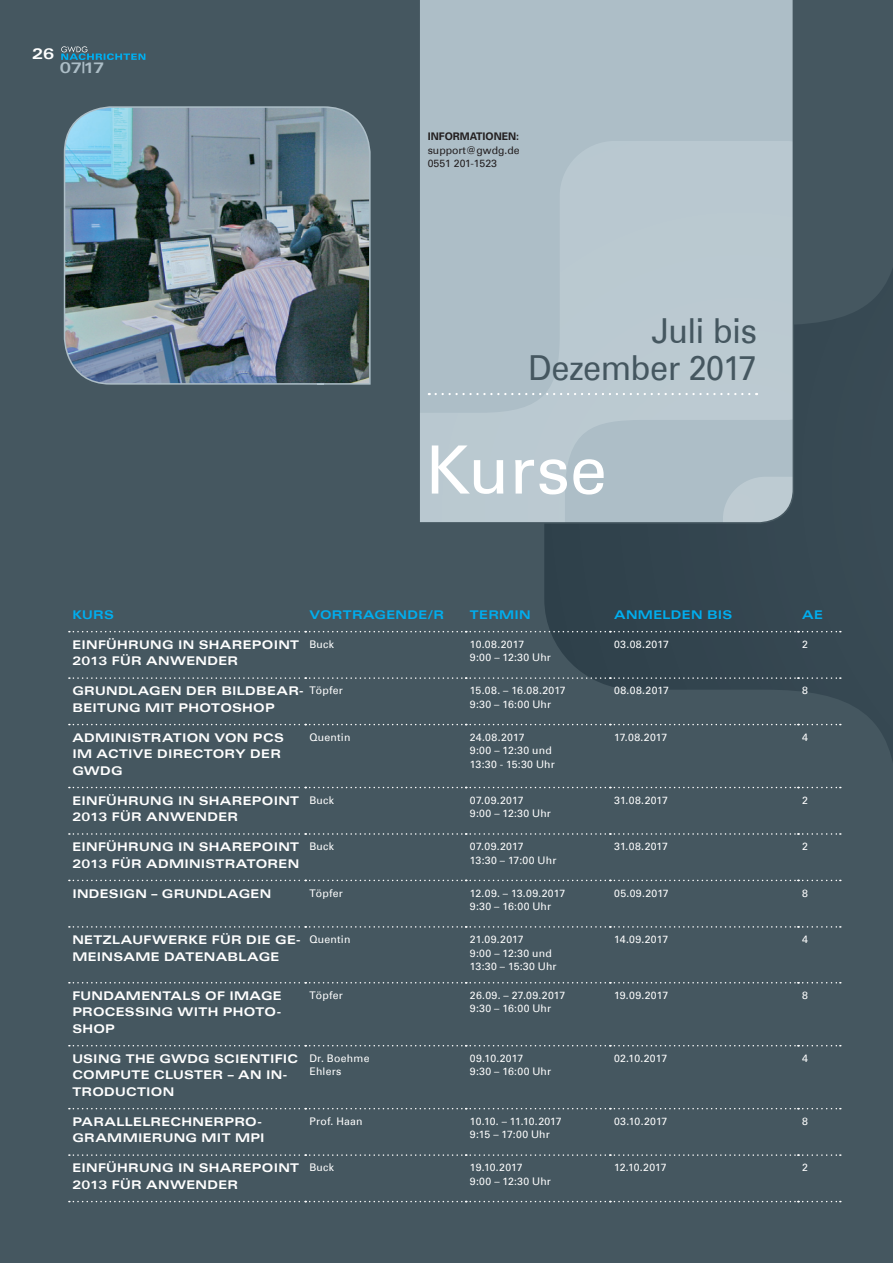
<style>
.page{position:relative;width:893px;height:1263px;background:#455760}
.page>*{position:absolute;margin:0;border:0;box-sizing:border-box;transform-origin:0 0}
.t1{font:66.6px "Univers Com 55 Roman";color:#fff}
.t2{font:34.5px/37.5px "Univers Com 55 Roman";letter-spacing:-.015em;color:#455760;text-align:right;scale:.94 1}
.t3{font:15.3px "Univers Com 63 Bold Ext";color:#adbec7}
.t4{font:15px "Univers Com 63 Bold Ext";color:#fff}
.t5{font:12px/16.5px "Univers Com 63 Bold Ext";letter-spacing:.025em;color:#fff}
.t6{font:12px "Univers Com 63 Bold Ext";letter-spacing:.025em;color:#00aeef}
.t7{font:10.5px/13.5px "Univers Com 55 Roman";letter-spacing:.02em;color:#fff}
.t8{font:10.5px/13.5px "Univers Com 55 Roman";letter-spacing:-.01em;color:#fff}
.t9{font:10.5px/13.5px "Univers Com 55 Roman";color:#231f20}
.t10{font:700 10.5px "Univers Com 65";color:#231f20}
</style>
<div class="page">
<svg style="left:544px;top:269px;width:349px;height:778px"></svg>
<svg style="left:61px;top:46px;width:84px;height:14px"></svg>
<img style="left:63px;top:106px;width:308px;height:279px">
<svg style="left:69px;top:631px;width:772px;height:1px"></svg>
<svg style="left:69px;top:677px;width:772px;height:2px"></svg>
<svg style="left:69px;top:724px;width:772px;height:1px"></svg>
<svg style="left:69px;top:787px;width:772px;height:1px"></svg>
<svg style="left:69px;top:833px;width:772px;height:2px"></svg>
<svg style="left:69px;top:880px;width:772px;height:1px"></svg>
<svg style="left:69px;top:926px;width:772px;height:2px"></svg>
<svg style="left:69px;top:982px;width:772px;height:1px"></svg>
<svg style="left:69px;top:1045px;width:772px;height:1px"></svg>
<svg style="left:69px;top:1108px;width:772px;height:1px"></svg>
<svg style="left:69px;top:1154px;width:772px;height:2px"></svg>
<svg style="left:69px;top:1201px;width:772px;height:1px"></svg>
<svg style="left:420px;top:0;width:375px;height:524px;background:#b1c1ca"></svg>
<svg style="left:436px;top:393px;width:321px;height:2px"></svg>
<h3 class="t4" style="left:32px;top:45px;width:23px">26</h3>
<h3 class="t3" style="left:60px;top:59px;width:46px">07|17</h3>
<p class="t10" style="left:428px;top:130px;width:93px">INFORMATIONEN:</p>
<p class="t9" style="left:428px;top:143px;width:94px">support@gwdg.de<br>0551 201-1523</p>
<h2 class="t2" style="left:528px;top:312px;width:245px">Juli bis<br>Dezember 2017</h2>
<h1 class="t1" style="left:426px;top:430px;width:183px">Kurse</h1>
<p class="t6" style="left:72px;top:608px;width:43px">KURS</p>
<p class="t6" style="left:309px;top:608px;width:136px">VORTRAGENDE/R</p>
<p class="t6" style="left:470px;top:608px;width:62px">TERMIN</p>
<p class="t6" style="left:614px;top:608px;width:120px">ANMELDEN BIS</p>
<p class="t6" style="left:802px;top:608px;width:22px">AE</p>
<p class="t5" style="left:72px;top:636px;width:228px">EINFÜHRUNG IN SHAREPOINT<br>2013 FÜR ANWENDER</p>
<p class="t7" style="left:309px;top:637px;width:26px">Buck</p>
<p class="t7" style="left:470px;top:637px;width:83px">10.08.2017<br>9:00 – 12:30 Uhr</p>
<p class="t7" style="left:614px;top:637px;width:56px">03.08.2017</p>
<p class="t7" style="left:802px;top:637px;width:7px">2</p>
<p class="t5" style="left:72px;top:683px;width:233px">GRUNDLAGEN DER BILDBEAR-<br>BEITUNG MIT PHOTOSHOP</p>
<p class="t7" style="left:309px;top:684px;width:35px">Töpfer</p>
<p class="t7" style="left:470px;top:684px;width:97px">15.08. – 16.08.2017<br>9:30 – 16:00 Uhr</p>
<p class="t7" style="left:614px;top:684px;width:56px">08.08.2017</p>
<p class="t7" style="left:802px;top:684px;width:7px">8</p>
<p class="t5" style="left:72px;top:729px;width:213px">ADMINISTRATION VON PCS<br>IM ACTIVE DIRECTORY DER<br>GWDG</p>
<p class="t7" style="left:309px;top:730px;width:43px">Quentin</p>
<p class="t7" style="left:470px;top:730px;width:86px">24.08.2017<br>9:00 – 12:30 und<br>13:30 - 15:30 Uhr</p>
<p class="t7" style="left:614px;top:730px;width:55px">17.08.2017</p>
<p class="t7" style="left:802px;top:730px;width:7px">4</p>
<p class="t5" style="left:72px;top:792px;width:228px">EINFÜHRUNG IN SHAREPOINT<br>2013 FÜR ANWENDER</p>
<p class="t7" style="left:309px;top:793px;width:26px">Buck</p>
<p class="t7" style="left:470px;top:793px;width:83px">07.09.2017<br>9:00 – 12:30 Uhr</p>
<p class="t7" style="left:614px;top:793px;width:55px">31.08.2017</p>
<p class="t7" style="left:802px;top:793px;width:7px">2</p>
<p class="t5" style="left:72px;top:838px;width:228px">EINFÜHRUNG IN SHAREPOINT<br>2013 FÜR ADMINISTRATOREN</p>
<p class="t7" style="left:309px;top:840px;width:26px">Buck</p>
<p class="t7" style="left:470px;top:840px;width:88px">07.09.2017<br>13:30 – 17:00 Uhr</p>
<p class="t7" style="left:614px;top:840px;width:55px">31.08.2017</p>
<p class="t7" style="left:802px;top:840px;width:7px">2</p>
<p class="t5" style="left:72px;top:885px;width:200px">INDESIGN – GRUNDLAGEN</p>
<p class="t7" style="left:309px;top:886px;width:35px">Töpfer</p>
<p class="t7" style="left:470px;top:886px;width:97px">12.09. – 13.09.2017<br>9:30 – 16:00 Uhr</p>
<p class="t7" style="left:614px;top:886px;width:56px">05.09.2017</p>
<p class="t7" style="left:802px;top:886px;width:7px">8</p>
<p class="t5" style="left:72px;top:931px;width:230px">NETZLAUFWERKE FÜR DIE GE-<br>MEINSAME DATENABLAGE</p>
<p class="t7" style="left:309px;top:932px;width:43px">Quentin</p>
<p class="t7" style="left:470px;top:932px;width:88px">21.09.2017<br>9:00 – 12:30 und<br>13:30 – 15:30 Uhr</p>
<p class="t7" style="left:614px;top:932px;width:56px">14.09.2017</p>
<p class="t7" style="left:802px;top:932px;width:7px">4</p>
<p class="t5" style="left:72px;top:987px;width:211px;text-align:justify">FUNDAMENTALS OF IMAGE PROCESSING WITH PHOTO-SHOP</p>
<p class="t7" style="left:309px;top:988px;width:35px">Töpfer</p>
<p class="t7" style="left:470px;top:988px;width:97px">26.09. – 27.09.2017<br>9:30 – 16:00 Uhr</p>
<p class="t7" style="left:614px;top:988px;width:56px">19.09.2017</p>
<p class="t7" style="left:802px;top:988px;width:7px">8</p>
<p class="t5" style="left:72px;top:1050px;width:227px">USING THE GWDG SCIENTIFIC<br>COMPUTE CLUSTER – AN IN-<br>TRODUCTION</p>
<p class="t7" style="left:309px;top:1051px;width:62px">Dr. Boehme<br>Ehlers</p>
<p class="t7" style="left:470px;top:1051px;width:83px">09.10.2017<br>9:30 – 16:00 Uhr</p>
<p class="t7" style="left:614px;top:1051px;width:55px">02.10.2017</p>
<p class="t7" style="left:802px;top:1051px;width:7px">4</p>
<p class="t5" style="left:72px;top:1113px;width:194px">PARALLELRECHNERPRO-<br>GRAMMIERUNG MIT MPI</p>
<p class="t7" style="left:309px;top:1114px;width:55px">Prof. Haan</p>
<p class="t8" style="left:470px;top:1114px;width:93px">10.10. – 11.10.2017<br>9:15 – 17:00 Uhr</p>
<p class="t7" style="left:614px;top:1114px;width:55px">03.10.2017</p>
<p class="t7" style="left:802px;top:1114px;width:7px">8</p>
<p class="t5" style="left:72px;top:1160px;width:228px">EINFÜHRUNG IN SHAREPOINT<br>2013 FÜR ANWENDER</p>
<p class="t7" style="left:309px;top:1161px;width:26px">Buck</p>
<p class="t7" style="left:470px;top:1161px;width:83px">19.10.2017<br>9:00 – 12:30 Uhr</p>
<p class="t7" style="left:614px;top:1161px;width:54px">12.10.2017</p>
<p class="t7" style="left:802px;top:1161px;width:7px">2</p>
</div>
